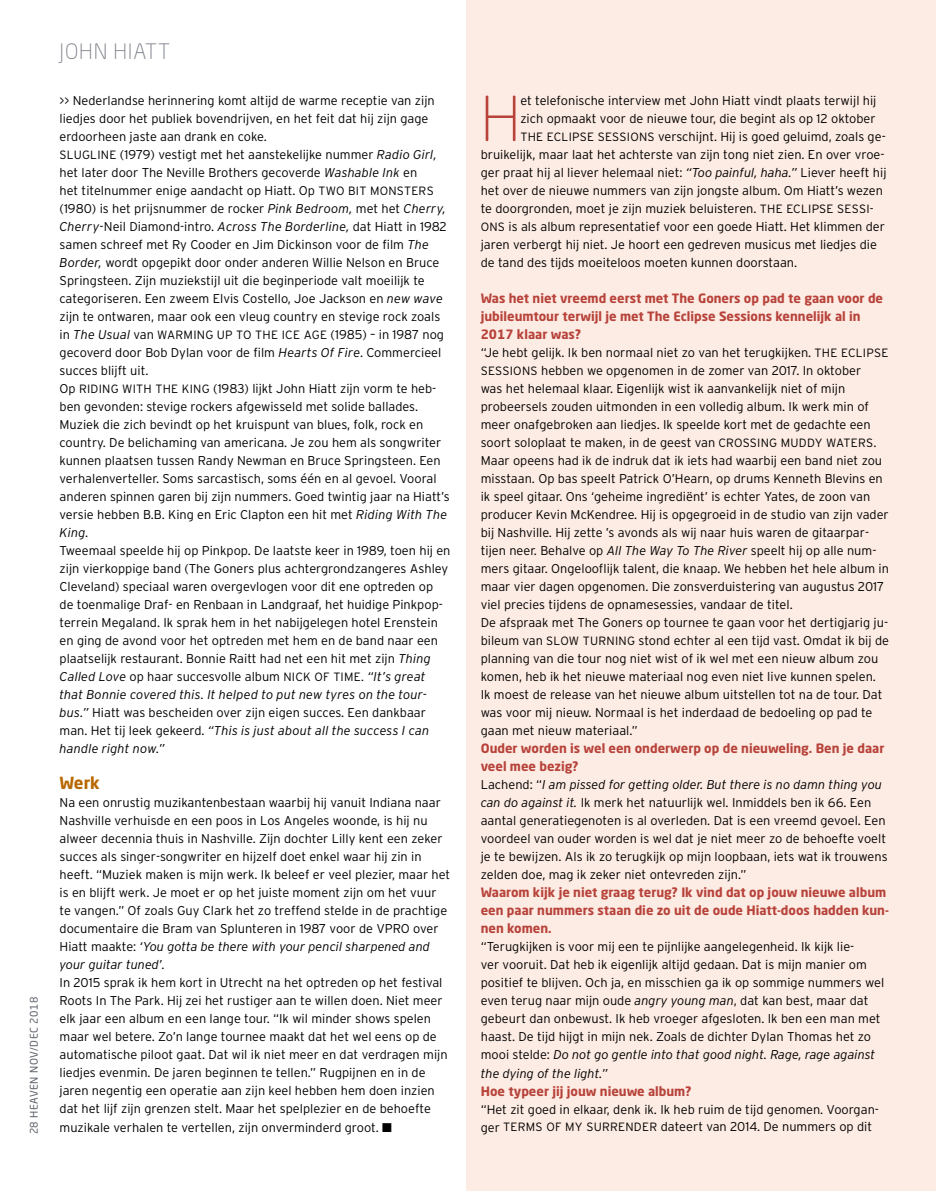
<style>
.page{position:relative;width:936px;height:1191px;background:#fff}
.page>*{position:absolute;margin:0;border:0;box-sizing:border-box;transform-origin:0 0}
.t1{font:300 61.2px "Neo Sans Std";color:#b7433a}
.t2{font:300 21px "Neo Sans Std";letter-spacing:.04em;color:#7f828b}
.t3{font:700 16.5px "Neo Sans Std";color:#b86800}
.t4{font:300 12.75px/18px "Interstate";color:#000}
.t5{font:700 12.75px/18px "Neo Sans Std";color:#b7433a}
.t6{font:10.5px "Neo Sans Std";letter-spacing:.05em;color:#5c6169}
.s1{font-size:12px}
.s2{font-style:italic}
</style>
<div class="page">
<div style="left:466px;top:0;width:469px;height:1191px;background:#fdece4"></div>
<p class="t6" style="left:28px;top:1134px;width:139px;rotate:-90deg">28 HEAVEN NOV/DEC 2018</p>
<h2 class="t2" style="left:60px;top:38px;width:112px">JOHN HIATT</h2>
<p class="t4" style="left:60px;top:91px;width:391px">&gt;&gt; Nederlandse herinnering komt altijd de warme receptie van zijn liedjes door het publiek bovendrijven, en het feit dat hij zijn gage erdoorheen jaste aan drank en coke.<br><span class="s1">SLUGLINE</span> (1979) vestigt met het aanstekelijke nummer <span class="s2">Radio Girl, </span>het later door The Neville Brothers gecoverde <span class="s2">Washable Ink</span> en<br>het titelnummer enige aandacht op Hiatt. Op <span class="s1">TWO BIT MONSTERS </span>(1980) is het prijsnummer de rocker <span class="s2">Pink Bedroom,</span> met het <span class="s2">Cherry, Cherry-</span>Neil Diamond-intro. <span class="s2">Across The Borderline,</span> dat Hiatt in 1982 samen schreef met Ry Cooder en Jim Dickinson voor de film <span class="s2">The Border,</span> wordt opgepikt door onder anderen Willie Nelson en Bruce Springsteen. Zijn muziekstijl uit die beginperiode valt moeilijk te categoriseren. Een zweem Elvis Costello, Joe Jackson en <span class="s2">new wave </span>zijn te ontwaren, maar ook een vleug country en stevige rock zoals in <span class="s2">The Usual</span> van <span class="s1">WARMING UP TO THE ICE AGE</span> (1985) – in 1987 nog gecoverd door Bob Dylan voor de film <span class="s2">Hearts Of Fire</span>. Commercieel succes blijft uit.<br>Op <span class="s1">RIDING WITH THE KING</span> (1983) lijkt John Hiatt zijn vorm te heb&shy;ben gevonden: stevige rockers afgewisseld met solide ballades.<br>Muziek die zich bevindt op het kruispunt van blues, folk, rock en country. De belichaming van americana. Je zou hem als songwriter kunnen plaatsen tussen Randy Newman en Bruce Springsteen. Een verhalenverteller. Soms sarcastisch, soms één en al gevoel. Vooral anderen spinnen garen bij zijn nummers. Goed twintig jaar na Hiatt’s versie hebben B.B. King en Eric Clapton een hit met <span class="s2">Riding With The King.</span></p>
<p class="t4" style="left:60px;top:541px;width:392px">Tweemaal speelde hij op Pinkpop. De laatste keer in 1989, toen hij en zijn vierkoppige band (The Goners plus achtergrondzangeres Ashley Cleveland) speciaal waren overgevlogen voor dit ene optreden op<br>de toenmalige Draf- en Renbaan in Landgraaf, het huidige Pinkpop&shy;terrein Megaland. Ik sprak hem in het nabijgelegen hotel Erenstein en ging de avond voor het optreden met hem en de band naar een plaatselijk restaurant. Bonnie Raitt had net een hit met zijn <span class="s2">Thing Called Love</span> op haar succesvolle album <span class="s1">NICK OF TIME.</span> <span class="s2">“It’s great that Bonnie covered this. It helped to put new tyres on the tour&shy;bus.”</span> Hiatt was bescheiden over zijn eigen succes. Een dankbaar man. Het tij leek gekeerd. <span class="s2">“This is just about all the success I can handle right now.”</span></p>
<p class="t3" style="left:60px;top:772px;width:42px">Werk</p>
<p class="t4" style="left:60px;top:793px;width:392px">Na een onrustig muzikantenbestaan waarbij hij vanuit Indiana naar Nashville verhuisde en een poos in Los Angeles woonde, is hij nu alweer decennia thuis in Nashville. Zijn dochter Lilly kent een zeker succes als singer-songwriter en hijzelf doet enkel waar hij zin in heeft. “Muziek maken is mijn werk. Ik beleef er veel plezier, maar het is en blijft werk. Je moet er op het juiste moment zijn om het vuur te vangen.” Of zoals Guy Clark het zo treffend stelde in de prachtige documentaire die Bram van Splunteren in 1987 voor de VPRO over Hiatt maakte: <span class="s2">‘You gotta be there with your pencil sharpened and your guitar tuned’.</span></p>
<p class="t4" style="left:60px;top:973px;width:389px">In 2015 sprak ik hem kort in Utrecht na het optreden op het festival Roots In The Park. Hij zei het rustiger aan te willen doen. Niet meer elk jaar een album en een lange tour. “Ik wil minder shows spelen maar wel betere. Zo’n lange tournee maakt dat het wel eens op de automatische piloot gaat. Dat wil ik niet meer en dat verdragen mijn liedjes evenmin. De jaren beginnen te tellen.” Rugpijnen en in de jaren negentig een operatie aan zijn keel hebben hem doen inzien dat het lijf zijn grenzen stelt. Maar het spelplezier en de behoefte muzikale verhalen te vertellen, zijn onverminderd groot. ■</p>
<h1 class="t1" style="left:480px;top:82px;width:41px">H</h1>
<p class="t4" style="left:520px;top:91px;width:357px">et telefonische interview met John Hiatt vindt plaats terwijl hij</p>
<p class="t4" style="left:520px;top:109px;width:357px">zich opmaakt voor de nieuwe tour, die begint als op 12 oktober</p>
<p class="t4" style="left:520px;top:127px;width:367px"><span class="s1">THE ECLIPSE SESSIONS</span> verschijnt. Hij is goed geluimd, zoals ge-</p>
<p class="t4" style="left:480px;top:145px;width:405px">bruikelijk, maar laat het achterste van zijn tong niet zien. En over vroe-</p>
<p class="t4" style="left:480px;top:163px;width:407px">ger praat hij al liever helemaal niet: <span class="s2">“Too painful, haha.”</span> Liever heeft hij</p>
<p class="t4" style="left:480px;top:181px;width:403px">het over de nieuwe nummers van zijn jongste album. Om Hiatt’s wezen</p>
<p class="t4" style="left:480px;top:199px;width:394px">te doorgronden, moet je zijn muziek beluisteren. <span class="s1">THE ECLIPSE SESSI-</span></p>
<p class="t4" style="left:480px;top:217px;width:405px"><span class="s1">ONS</span> is als album representatief voor een goede Hiatt. Het klimmen der</p>
<p class="t4" style="left:480px;top:235px;width:397px">jaren verbergt hij niet. Je hoort een gedreven musicus met liedjes die</p>
<p class="t4" style="left:480px;top:253px;width:318px">de tand des tijds moeiteloos moeten kunnen doorstaan.</p>
<p class="t5" style="left:480px;top:289px;width:404px">Was het niet vreemd eerst met The Goners op pad te gaan voor de jubileumtour terwijl je met The Eclipse Sessions kennelijk al in<br>2017 klaar was?</p>
<p class="t4" style="left:480px;top:343px;width:410px">“Je hebt gelijk. Ik ben normaal niet zo van het terugkijken. <span class="s1">THE ECLIPSE SESSIONS</span> hebben we opgenomen in de zomer van 2017. In oktober<br>was het helemaal klaar. Eigenlijk wist ik aanvankelijk niet of mijn probeersels zouden uitmonden in een volledig album. Ik werk min of meer onafgebroken aan liedjes. Ik speelde kort met de gedachte een soort soloplaat te maken, in de geest van <span class="s1">CROSSING MUDDY WATERS</span>.<br>Maar opeens had ik de indruk dat ik iets had waarbij een band niet zou misstaan. Op bas speelt Patrick O’Hearn, op drums Kenneth Blevins en ik speel gitaar. Ons ‘geheime ingrediënt’ is echter Yates, de zoon van producer Kevin McKendree. Hij is opgegroeid in de studio van zijn vader bij Nashville. Hij zette ’s avonds als wij naar huis waren de gitaarpar&shy;tijen neer. Behalve op <span class="s2">All The Way To The River</span> speelt hij op alle num&shy;mers gitaar. Ongelooflijk talent, die knaap. We hebben het hele album in maar vier dagen opgenomen. Die zonsverduistering van augustus 2017 viel precies tijdens de opnamesessies, vandaar de titel.<br>De afspraak met The Goners op tournee te gaan voor het dertigjarig ju&shy;bileum van <span class="s1">SLOW TURNING</span> stond echter al een tijd vast. Omdat ik bij de planning van die tour nog niet wist of ik wel met een nieuw album zou komen, heb ik het nieuwe materiaal nog even niet live kunnen spelen.<br>Ik moest de release van het nieuwe album uitstellen tot na de tour. Dat was voor mij nieuw. Normaal is het inderdaad de bedoeling op pad te gaan met nieuw materiaal.”</p>
<p class="t5" style="left:480px;top:739px;width:405px">Ouder worden is wel een onderwerp op de nieuweling. Ben je daar veel mee bezig?</p>
<p class="t4" style="left:480px;top:775px;width:408px">Lachend: “<span class="s2">I am pissed for getting older. But there is no damn thing you can do against it.</span> Ik merk het natuurlijk wel. Inmiddels ben ik 66. Een aantal generatiegenoten is al overleden. Dat is een vreemd gevoel. Een voordeel van ouder worden is wel dat je niet meer zo de behoefte voelt je te bewijzen. Als ik zo terugkijk op mijn loopbaan, iets wat ik trouwens zelden doe, mag ik zeker niet ontevreden zijn.”</p>
<p class="t5" style="left:480px;top:883px;width:409px">Waarom kijk je niet graag terug? Ik vind dat op jouw nieuwe album een paar nummers staan die zo uit de oude Hiatt-doos hadden kun&shy;nen komen.</p>
<p class="t4" style="left:480px;top:937px;width:405px">“Terugkijken is voor mij een te pijnlijke aangelegenheid. Ik kijk lie-<br>ver vooruit. Dat heb ik eigenlijk altijd gedaan. Dat is mijn manier om positief te blijven. Och ja, en misschien ga ik op sommige nummers wel even terug naar mijn oude <span class="s2">angry young man</span>, dat kan best, maar dat gebeurt dan onbewust. Ik heb vroeger afgesloten. Ik ben een man met haast. De tijd hijgt in mijn nek. Zoals de dichter Dylan Thomas het zo mooi stelde: <span class="s2">Do not go gentle into that good night. Rage, rage against the dying of the light.”</span></p>
<p class="t5" style="left:480px;top:1081px;width:212px">Hoe typeer jij jouw nieuwe album?</p>
<p class="t4" style="left:480px;top:1100px;width:400px">“Het zit goed in elkaar, denk ik. Ik heb ruim de tijd genomen. Voorgan&shy;ger <span class="s1">TERMS OF MY SURRENDER</span> dateert van 2014. De nummers op dit</p>
</div>
